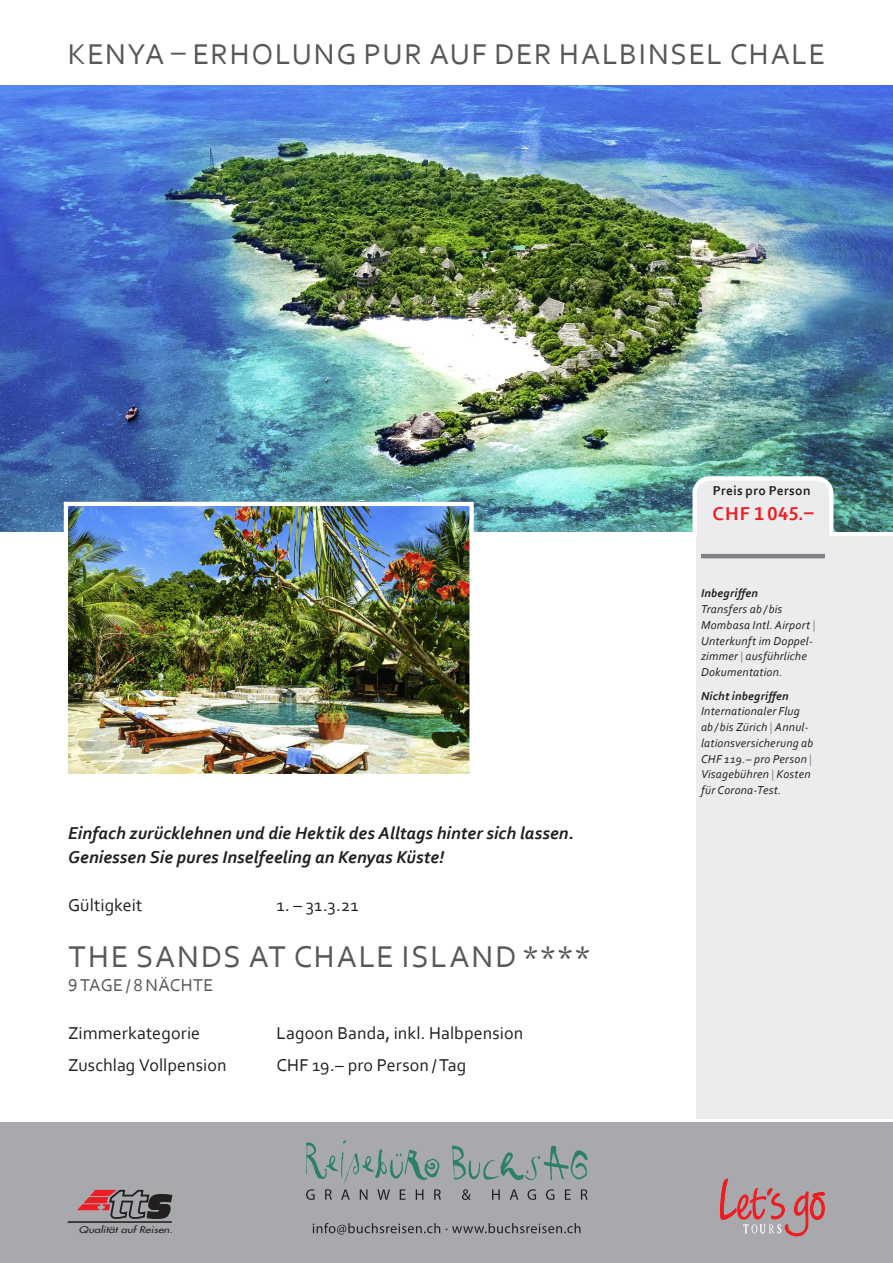
<style>
.page{position:relative;width:893px;height:1263px;background:#fff}
.page>*{position:absolute;margin:0;border:0;box-sizing:border-box;transform-origin:0 0}
.t1{font:31.5px "Corbel";letter-spacing:.06em;color:#57585a}
.t2{font:30px "Corbel";letter-spacing:.055em;color:#57585a}
.t3{font:700 19.5px "Corbel";letter-spacing:.04em;color:#ee1d23}
.t4{font:18px "Corbel";letter-spacing:.005em;color:#231f20}
.t5{font:italic 700 18px/24px "Corbel";letter-spacing:.005em;color:#231f20}
.t6{font:18px "Corbel";letter-spacing:.02em;color:#57585a}
.t7{font:700 13.5px "Corbel";letter-spacing:.025em;color:#231f20}
.t8{font:italic 12px/15.8px "Corbel";letter-spacing:.02em;color:#231f20}
.t9{font:italic 700 12px "Corbel";letter-spacing:.02em;color:#231f20}
.t10{font:italic 9px "Futura";color:#231f20;scale:1.25 1}
.s1{color:#808285}
</style>
<div class="page">
<img style="left:0;top:85px;width:893px;height:446px">
<img style="left:62px;top:500px;width:414px;height:274px">
<svg style="left:690px;top:474px;width:146px;height:68px;background:#e1e6e7"></svg>
<div style="left:0;top:1123px;width:893px;height:140px;background:#a8a9ad"></div>
<div style="left:697px;top:536px;width:196px;height:582px;background:#ececee"></div>
<hr style="left:701px;top:554px;width:124px;height:4px;background:#808285">
<svg style="left:67px;top:1190px;width:105px;height:33px"></svg>
<svg style="left:720px;top:1179px;width:105px;height:57px"></svg>
<svg style="left:313px;top:1223px;width:127px;height:11px"></svg>
<svg style="left:446px;top:1223px;width:134px;height:10px"></svg>
<svg style="left:306px;top:1189px;width:9px;height:11px"></svg>
<svg style="left:325px;top:1189px;width:7px;height:11px"></svg>
<svg style="left:341px;top:1189px;width:9px;height:11px"></svg>
<svg style="left:360px;top:1189px;width:7px;height:11px"></svg>
<svg style="left:377px;top:1189px;width:13px;height:11px"></svg>
<svg style="left:400px;top:1189px;width:6px;height:11px"></svg>
<svg style="left:416px;top:1189px;width:7px;height:11px"></svg>
<svg style="left:434px;top:1189px;width:7px;height:11px"></svg>
<svg style="left:462px;top:1189px;width:9px;height:11px"></svg>
<svg style="left:492px;top:1189px;width:8px;height:11px"></svg>
<svg style="left:510px;top:1189px;width:8px;height:11px"></svg>
<svg style="left:527px;top:1189px;width:9px;height:11px"></svg>
<svg style="left:546px;top:1189px;width:8px;height:11px"></svg>
<svg style="left:565px;top:1189px;width:6px;height:11px"></svg>
<svg style="left:581px;top:1189px;width:7px;height:11px"></svg>
<svg style="left:306px;top:1140px;width:134px;height:43px"></svg>
<svg style="left:452px;top:1145px;width:136px;height:35px"></svg>
<h2 class="t2" style="left:68px;top:35px;width:759px">KENYA – ERHOLUNG PUR AUF DER HALBINSEL CHALE</h2>
<p class="t7" style="left:713px;top:482px;width:99px">Preis pro Person</p>
<h3 class="t3" style="left:713px;top:501px;width:103px">CHF 1 045.–</h3>
<h3 class="t5" style="left:68px;top:820px;width:507px">Einfach zurücklehnen und die Hektik des Alltags hinter sich lassen.<br>Geniessen Sie pures Inselfeeling an Kenyas Küste!</h3>
<h3 class="t4" style="left:68px;top:894px;width:76px">Gültigkeit</h3>
<h3 class="t4" style="left:276px;top:894px;width:84px">1. – 31.3.21</h3>
<h1 class="t1" style="left:69px;top:936px;width:524px">THE SANDS AT CHALE ISLAND ****</h1>
<h3 class="t6" style="left:68px;top:973px;width:147px">9 TAGE / 8NÄCHTE</h3>
<h3 class="t4" style="left:68px;top:1021px;width:134px">Zimmerkategorie</h3>
<h3 class="t4" style="left:276px;top:1021px;width:248px">Lagoon Banda, inkl. Halbpension</h3>
<h3 class="t4" style="left:68px;top:1054px;width:160px">Zuschlag Vollpension</h3>
<h3 class="t4" style="left:276px;top:1054px;width:192px">CHF 19.– pro Person / Tag</h3>
<p class="t10" style="left:79px;top:1224px;width:76px">Qualität auf Reisen.</p>
<p class="t9" style="left:701px;top:586px;width:58px">Inbegriffen</p>
<p class="t8" style="left:701px;top:601px;width:116px">Transfers ab / bis<br>Mombasa Intl.Airport <span class="s1">|<br></span>Unterkunft im Doppel&shy;zimmer <span class="s1">|</span> ausführliche<br>Dokumentation.</p>
<p class="t9" style="left:701px;top:688px;width:89px">Nicht inbegriffen</p>
<p class="t8" style="left:701px;top:703px;width:114px">Internationaler Flug ab / bis Zürich <span class="s1">|</span> Annul&shy;lationsversicherung ab<br>CHF 119.– pro Person <span class="s1">|<br></span>Visagebühren <span class="s1">|</span> Kosten für Corona-Test.</p>
</div>
